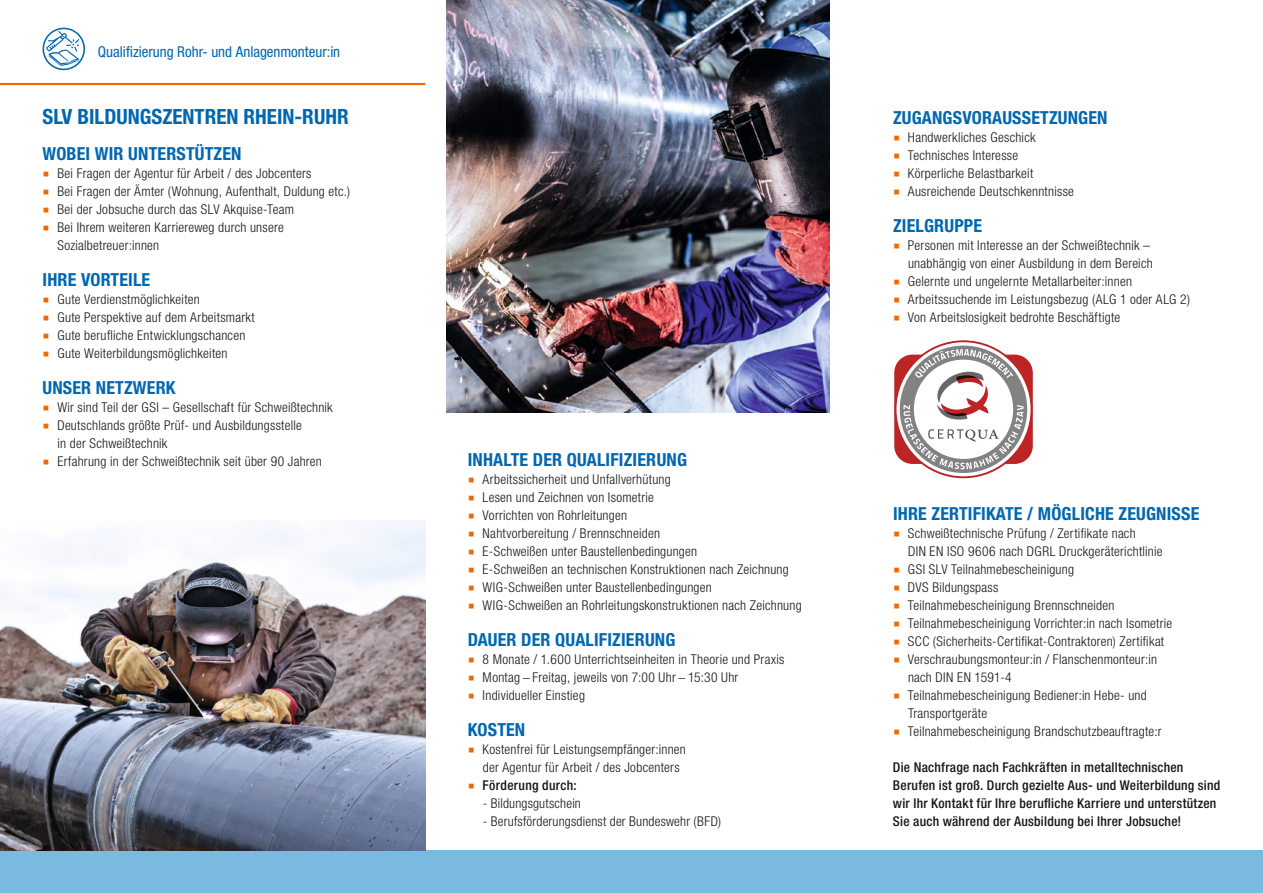
<style>
.page{position:relative;width:1263px;height:893px;background:#fff}
.page>*{position:absolute;margin:0;border:0;box-sizing:border-box;transform-origin:0 0}
.t1{font:700 condensed 21px "Helvetica Neue LT Std";color:#0067b0}
.t2{font:700 condensed 18px "Helvetica Neue LT Std";letter-spacing:.01em;color:#0067b0}
.t3{font:condensed 15px "Helvetica Neue LT Std";color:#0067b0}
.t4{font:300 condensed 13.5px/18px "Helvetica Neue LT Std";letter-spacing:.02em;color:#151616}
.t5{font:500 condensed 13.5px/18px "Helvetica Neue LT Std";letter-spacing:.02em;color:#151616}
.s1{font-family:"Realist Wide";font-stretch:normal;color:#ef6800}
.s2{font-family:"Realist Wide";font-weight:300;font-stretch:normal;color:#ef6800}
</style>
<div class="page">
<div style="left:0;top:850px;width:1263px;height:43px;background:#7bbae0"></div>
<svg style="left:894px;top:340px;width:138px;height:138px"></svg>
<svg style="left:43px;top:28px;width:42px;height:42px"></svg>
<hr style="left:0;top:83px;width:425px;height:2px;background:#ef6800">
<img style="left:446px;top:0;width:383px;height:412px">
<img style="left:0;top:521px;width:425px;height:329px">
<p class="t3" style="left:98px;top:44px;width:244px">Qualifizierung Rohr- und Anlagenmonteur:in</p>
<h1 class="t1" style="left:43px;top:104px;width:308px">SLV BILDUNGSZENTREN RHEIN-RUHR</h1>
<h2 class="t2" style="left:43px;top:143px;width:201px">WOBEI WIR UNTERSTÜTZEN</h2>
<p class="t4" style="left:43px;top:164px;width:270px"><span class="s1">■</span> Bei Fragen der Agentur für Arbeit / des Jobcenters</p>
<p class="t4" style="left:43px;top:182px;width:309px"><span class="s1">■</span> Bei Fragen der Ämter (Wohnung, Aufenthalt, Duldung etc.)</p>
<p class="t4" style="left:43px;top:200px;width:253px"><span class="s1">■</span> Bei der Jobsuche durch das SLV Akquise-Team</p>
<p class="t4" style="left:58px;top:218px;width:228px;text-indent:-15px"><span class="s1">■</span> Bei Ihrem weiteren Karriereweg durch unsere<br>Sozialbetreuer:innen</p>
<h2 class="t2" style="left:43px;top:269px;width:109px">IHRE VORTEILE</h2>
<p class="t4" style="left:43px;top:290px;width:159px"><span class="s1">■</span> Gute Verdienstmöglichkeiten</p>
<p class="t4" style="left:43px;top:308px;width:214px"><span class="s1">■</span> Gute Perspektive auf dem Arbeitsmarkt</p>
<p class="t4" style="left:43px;top:326px;width:204px"><span class="s1">■</span> Gute berufliche Entwicklungschancen</p>
<p class="t4" style="left:43px;top:344px;width:186px"><span class="s1">■</span> Gute Weiterbildungsmöglichkeiten</p>
<h2 class="t2" style="left:43px;top:377px;width:134px">UNSER NETZWERK</h2>
<p class="t4" style="left:43px;top:398px;width:292px"><span class="s1">■</span> Wir sind Teil der GSI – Gesellschaft für Schweißtechnik</p>
<p class="t4" style="left:58px;top:416px;width:246px;text-indent:-15px"><span class="s1">■</span> Deutschlands größte Prüf- und Ausbildungsstelle in der Schweißtechnik</p>
<p class="t4" style="left:43px;top:452px;width:281px"><span class="s1">■</span> Erfahrung in der Schweißtechnik seit über 90 Jahren</p>
<h2 class="t2" style="left:468px;top:449px;width:221px">INHALTE DER QUALIFIZIERUNG</h2>
<p class="t4" style="left:468px;top:470px;width:204px"><span class="s1">■</span> Arbeitssicherheit und Unfallverhütung</p>
<p class="t4" style="left:468px;top:488px;width:188px"><span class="s1">■</span> Lesen und Zeichnen von Isometrie</p>
<p class="t4" style="left:468px;top:506px;width:161px"><span class="s1">■</span> Vorrichten von Rohrleitungen</p>
<p class="t4" style="left:468px;top:524px;width:194px"><span class="s1">■</span> Nahtvorbereitung / Brennschneiden</p>
<p class="t4" style="left:468px;top:542px;width:231px"><span class="s1">■</span> E-Schweißen unter Baustellenbedingungen</p>
<p class="t4" style="left:468px;top:560px;width:323px"><span class="s1">■</span> E-Schweißen an technischen Konstruktionen nach Zeichnung</p>
<p class="t4" style="left:468px;top:578px;width:246px"><span class="s1">■</span> WIG-Schweißen unter Baustellenbedingungen</p>
<p class="t4" style="left:468px;top:596px;width:335px"><span class="s1">■</span> WIG-Schweißen an Rohrleitungskonstruktionen nach Zeichnung</p>
<h2 class="t2" style="left:468px;top:629px;width:209px">DAUER DER QUALIFIZIERUNG</h2>
<p class="t4" style="left:468px;top:650px;width:318px"><span class="s1">■</span> 8 Monate / 1.600 Unterrichtseinheiten in Theorie und Praxis</p>
<p class="t4" style="left:468px;top:668px;width:272px"><span class="s1">■</span> Montag − Freitag, jeweils von 7:00 Uhr − 15:30 Uhr</p>
<p class="t4" style="left:468px;top:686px;width:119px"><span class="s1">■</span> Individueller Einstieg</p>
<h2 class="t2" style="left:468px;top:719px;width:59px">KOSTEN</h2>
<p class="t4" style="left:483px;top:740px;width:205px;text-indent:-15px"><span class="s1">■</span> Kostenfrei für Leistungsempfänger:innen der Agentur für Arbeit / des Jobcenters</p>
<p class="t5" style="left:468px;top:776px;width:110px"><span class="s2">■</span> Förderung durch:</p>
<p class="t4" style="left:483px;top:794px;width:100px">- Bildungsgutschein</p>
<p class="t4" style="left:483px;top:812px;width:240px">- Berufsförderungsdienst der Bundeswehr (BFD)</p>
<h2 class="t2" style="left:893px;top:107px;width:216px">ZUGANGSVORAUSSETZUNGEN</h2>
<p class="t4" style="left:893px;top:128px;width:144px"><span class="s1">■</span> Handwerkliches Geschick</p>
<p class="t4" style="left:893px;top:146px;width:127px"><span class="s1">■</span> Technisches Interesse</p>
<p class="t4" style="left:893px;top:164px;width:142px"><span class="s1">■</span> Körperliche Belastbarkeit</p>
<p class="t4" style="left:893px;top:182px;width:182px"><span class="s1">■</span> Ausreichende Deutschkenntnisse</p>
<h2 class="t2" style="left:893px;top:215px;width:91px">ZIELGRUPPE</h2>
<p class="t4" style="left:893px;top:236px;width:261px;text-align:right"><span class="s1">■</span> Personen mit Interesse an der Schweißtechnik – unabhängig von einer Ausbildung in dem Bereich</p>
<p class="t4" style="left:893px;top:272px;width:240px"><span class="s1">■</span> Gelernte und ungelernte Metallarbeiter:innen</p>
<p class="t4" style="left:893px;top:290px;width:298px"><span class="s1">■</span> Arbeitssuchende im Leistungsbezug (ALG 1 oder ALG 2)</p>
<p class="t4" style="left:893px;top:308px;width:229px"><span class="s1">■</span> Von Arbeitslosigkeit bedrohte Beschäftigte</p>
<h2 class="t2" style="left:893px;top:503px;width:308px">IHRE ZERTIFIKATE / MÖGLICHE ZEUGNISSE</h2>
<p class="t4" style="left:908px;top:524px;width:256px;text-indent:-15px"><span class="s1">■</span> Schweißtechnische Prüfung / Zertifikate nach<br>DIN EN ISO 9606 nach DGRL Druckgeräterichtlinie</p>
<p class="t4" style="left:893px;top:560px;width:183px"><span class="s1">■</span> GSI SLV Teilnahmebescheinigung</p>
<p class="t4" style="left:893px;top:578px;width:107px"><span class="s1">■</span> DVS Bildungspass</p>
<p class="t4" style="left:893px;top:596px;width:223px"><span class="s1">■</span> Teilnahmebescheinigung Brennschneiden</p>
<p class="t4" style="left:893px;top:614px;width:281px"><span class="s1">■</span> Teilnahmebescheinigung Vorrichter:in nach Isometrie</p>
<p class="t4" style="left:893px;top:632px;width:273px"><span class="s1">■</span> SCC (Sicherheits-Certifikat-Contraktoren) Zertifikat</p>
<p class="t4" style="left:908px;top:650px;width:251px;text-indent:-15px"><span class="s1">■</span> Verschraubungsmonteur:in / Flanschenmonteur:in nach DIN EN 1591-4</p>
<p class="t4" style="left:908px;top:686px;width:240px;text-indent:-15px"><span class="s1">■</span> Teilnahmebescheinigung Bediener:in Hebe- und<br>Transportgeräte</p>
<p class="t4" style="left:893px;top:722px;width:270px"><span class="s1">■</span> Teilnahmebescheinigung Brandschutzbeauftragte:r</p>
<p class="t5" style="left:893px;top:758px;width:329px">Die Nachfrage nach Fachkräften in metalltechnischen Berufen ist groß. Durch gezielte Aus- und Weiterbildung sind wir Ihr Kontakt für Ihre berufliche Karriere und unterstützen Sie auch während der Ausbildung bei Ihrer Jobsuche!</p>
</div>
